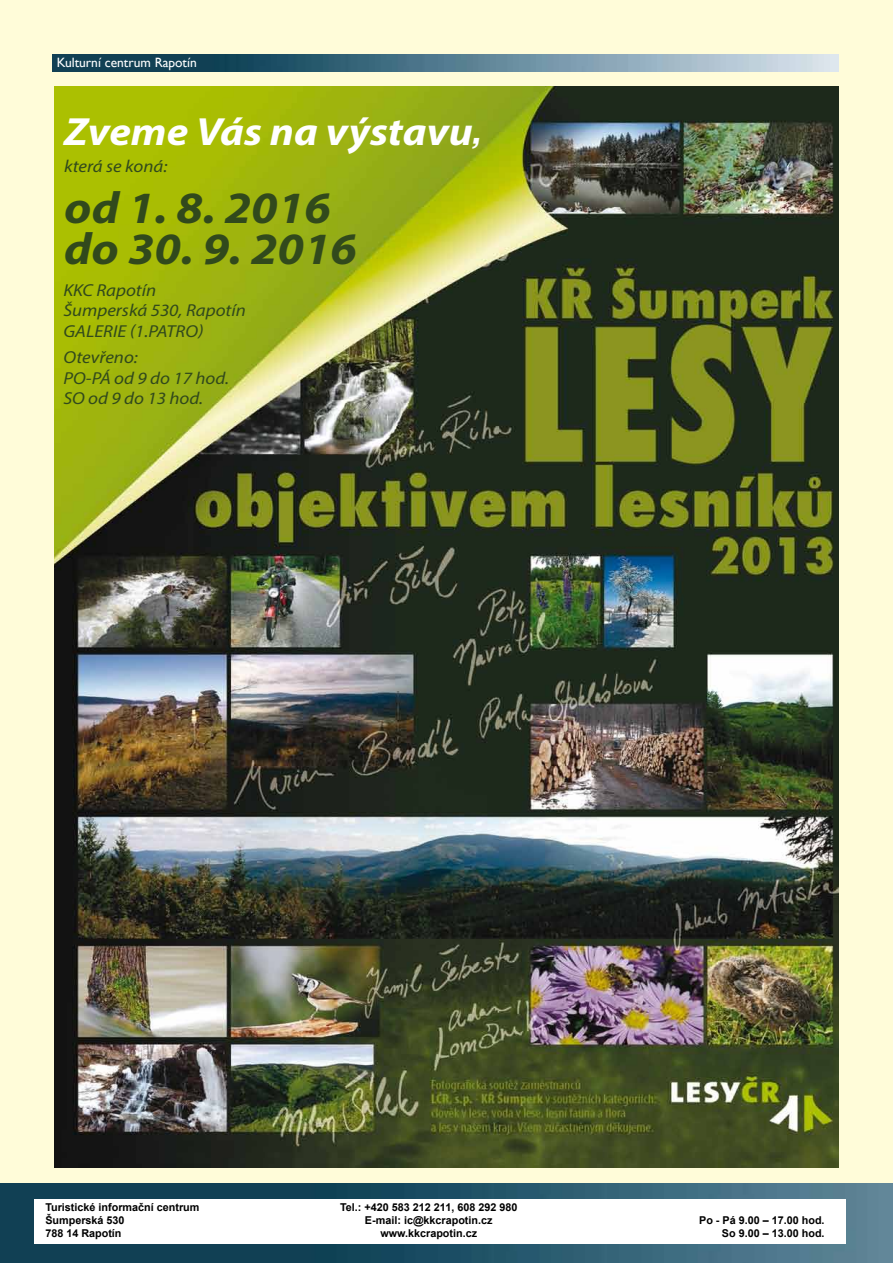
<style>
.page{position:relative;width:893px;height:1263px;background:#fffcd9}
.page>*{position:absolute;margin:0;border:0;box-sizing:border-box;transform-origin:0 0}
.t1{font:italic 700 45px/41.1px "Myriad Pro";color:#31491c;scale:1.09 1}
.t2{font:italic 40.5px "Switzerland Condensed CE Bold";color:#fff}
.t3{font:italic 700 39.45px "Myriad Pro";color:#fff;scale:1.09 1}
.t4{font:italic 17.4px/20.5px "Myriad Pro";color:#31491c;scale:1.09 1}
.t5{font:13.5px "Gill Sans";color:#fff}
.t6{font:700 10.8px/12.9px "Arial";color:#000}
</style>
<div class="page">
<img style="left:0;top:1183px;width:893px;height:80px">
<div style="left:34px;top:1199px;width:812px;height:45px;background:#fff"></div>
<img style="left:53px;top:54px;width:786px;height:17px">
<img style="left:54px;top:86px;width:785px;height:1082px">
<p class="t5" style="left:57px;top:55px;width:142px">Kulturní centrum Rapotín</p>
<h3 class="t3" style="left:64px;top:106px;width:376px">Zveme Vás na výstavu</h3>
<h3 class="t4" style="left:64px;top:156px;width:96px">která se koná:</h3>
<h2 class="t2" style="left:469px;top:104px;width:23px">,</h2>
<h1 class="t1" style="left:64px;top:185px;width:270px">od 1. 8. 2016 do 30. 9. 2016</h1>
<h3 class="t4" style="left:63px;top:279px;width:169px">KKC Rapotín<br>Šumperská 530, Rapotín<br>GALERIE (1.PATRO)</h3>
<h3 class="t4" style="left:63px;top:347px;width:154px">Otevřeno:<br>PO-PÁ od 9 do 17 hod.<br>SO od 9 do 13 hod.</h3>
<p class="t6" style="left:45px;top:1201px;width:156px">Turistické informační centrum<br>Šumperská 530<br>788 14 Rapotín</p>
<p class="t6" style="left:340px;top:1201px;width:179px;text-align:center">Tel.: +420 583 212 211, 608 292 980<br>E-mail: ic@kkcrapotin.cz www.kkcrapotin.cz</p>
<p class="t6" style="left:699px;top:1214px;width:127px;text-align:right">Po - Pá 9.00 – 17.00 hod.<br>So 9.00 – 13.00 hod.</p>
</div>
